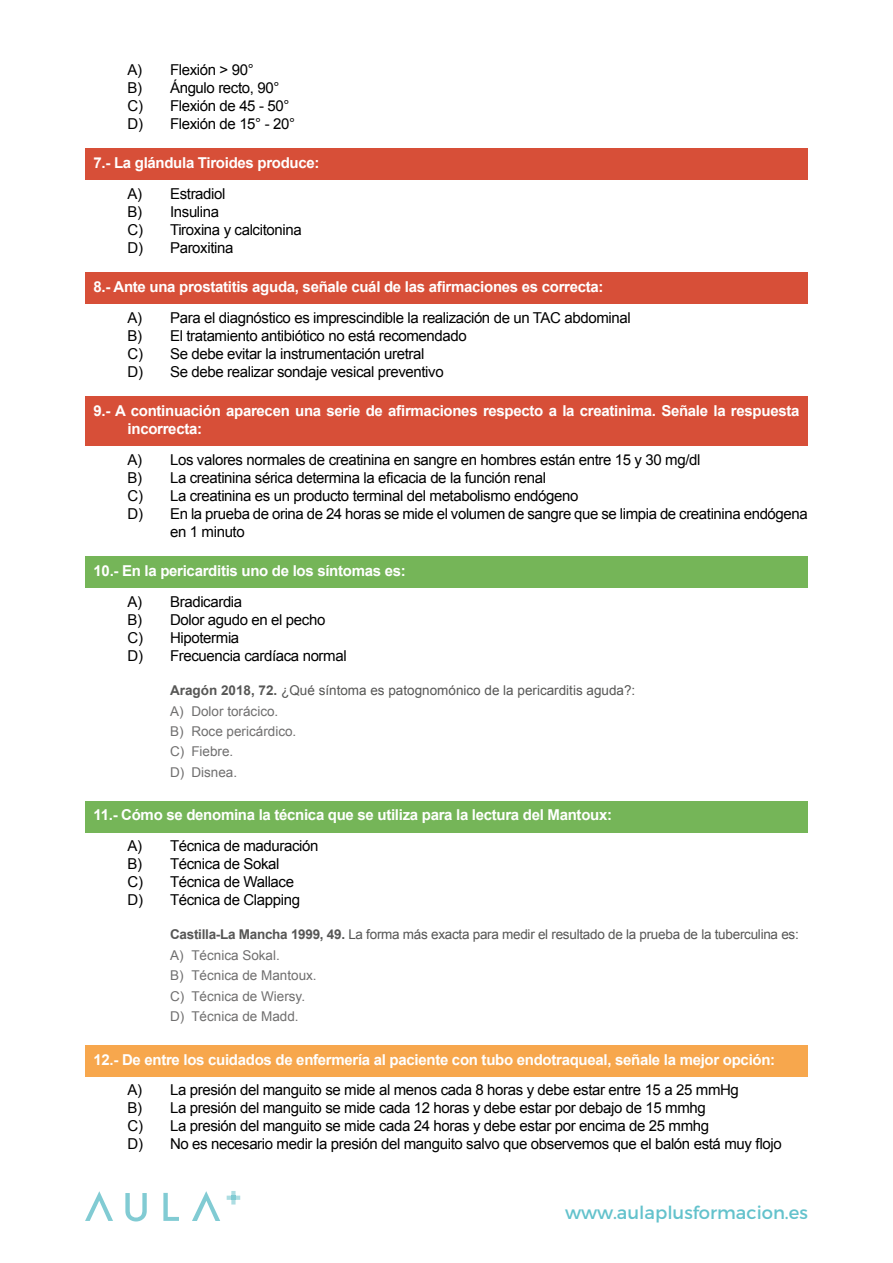
<style>
.page{position:relative;width:893px;height:1263px;background:#fff}
.page>*{position:absolute;margin:0;border:0;box-sizing:border-box;transform-origin:0 0}
.t1{font:18px "Trueno Rg";color:#63c2cc}
.t2{font:15px/18px "Arial";letter-spacing:-.025em;color:#000}
.t3{font:700 15px/18px "Arial";letter-spacing:-.02em;color:#fff}
.t4{font:13.5px/20.4px "Arial";letter-spacing:-.02em;color:#706f6f}
.t5{font:13.5px/20.4px "Arial";color:#706f6f}
.s1{font-weight:700;color:#575756}
.s2{color:#575756}
</style>
<div class="page">
<svg style="left:125px;top:1193px;width:22px;height:28px"></svg>
<svg style="left:163px;top:1193px;width:16px;height:28px"></svg>
<svg style="left:85px;top:1191px;width:28px;height:30px"></svg>
<svg style="left:192px;top:1191px;width:28px;height:30px"></svg>
<svg style="left:227px;top:1191px;width:13px;height:13px"></svg>
<div style="left:85px;top:149px;width:723px;height:31px;background:#d74f38"></div>
<div style="left:85px;top:273px;width:723px;height:31px;background:#d74f38"></div>
<div style="left:85px;top:397px;width:723px;height:49px;background:#d74f38"></div>
<div style="left:85px;top:557px;width:723px;height:31px;background:#75b558"></div>
<div style="left:85px;top:801px;width:723px;height:31px;background:#75b558"></div>
<div style="left:85px;top:1045px;width:723px;height:31px;background:#f7a74d"></div>
<p class="t2" style="left:128px;top:61px;width:169px">A) Flexión &gt; 90°<br>B) Ángulo recto, 90°<br>C) Flexión de 45 - 50°<br>D) Flexión de 15° - 20°</p>
<p class="t3" style="left:94px;top:154px;width:228px">7.- La glándula Tiroides produce:</p>
<p class="t2" style="left:128px;top:185px;width:176px">A) Estradiol<br>B) Insulina<br>C) Tiroxina y calcitonina<br>D) Paroxitina</p>
<p class="t3" style="left:94px;top:278px;width:511px">8.- Ante una prostatitis aguda, señale cuál de las afirmaciones es correcta:</p>
<p class="t2" style="left:128px;top:309px;width:505px">A) Para el diagnóstico es imprescindible la realización de un TAC abdominal B) El tratamiento antibiótico no está recomendado<br>C) Se debe evitar la instrumentación uretral<br>D) Se debe realizar sondaje vesical preventivo</p>
<p class="t3" style="left:128px;top:402px;width:673px;text-indent:-34px">9.- A continuación aparecen una serie de afirmaciones respecto a la creatinima. Señale la respuesta incorrecta:</p>
<p class="t2" style="left:128px;top:451px;width:574px">A) Los valores normales de creatinina en sangre en hombres están entre 15 y 30 mg/dl</p>
<p class="t2" style="left:128px;top:469px;width:420px">B) La creatinina sérica determina la eficacia de la función renal</p>
<p class="t2" style="left:128px;top:487px;width:452px">C) La creatinina es un producto terminal del metabolismo endógeno</p>
<p class="t2" style="left:128px;top:505px;width:682px">D) En la prueba de orina de 24 horas se mide el volumen de sangre que se limpia de creatinina endógena</p>
<p class="t2" style="left:170px;top:523px;width:76px">en 1 minuto</p>
<p class="t3" style="left:94px;top:562px;width:314px">10.- En la pericarditis uno de los síntomas es:</p>
<p class="t2" style="left:128px;top:593px;width:221px">A) Bradicardia<br>B) Dolor agudo en el pecho<br>C) Hipotermia<br>D) Frecuencia cardíaca normal</p>
<p class="t5" style="left:170px;top:680px;width:467px"><span class="s1">Aragón 2018, 72.</span> <span class="s2">¿Qué síntoma es patognomónico de la pericarditis aguda?:<br></span>A) Dolor torácico.<br>B) Roce pericárdico.<br>C) Fiebre.<br>D) Disnea.</p>
<p class="t3" style="left:94px;top:807px;width:520px">11.- Cómo se denomina la técnica que se utiliza para la lectura del Mantoux:</p>
<p class="t2" style="left:128px;top:837px;width:192px">A) Técnica de maduración<br>B) Técnica de Sokal<br>C) Técnica de Wallace<br>D) Técnica de Clapping</p>
<p class="t4" style="left:170px;top:924px;width:630px"><span class="s1">Castilla-La Mancha 1999, 49.</span> <span class="s2">La forma más exacta para medir el resultado de la prueba de la tuberculina es:<br></span>A) Técnica Sokal.<br>B) Técnica de Mantoux.<br>C) Técnica de Wiersy.<br>D) Técnica de Madd.</p>
<p class="t3" style="left:94px;top:1051px;width:683px">12.- De entre los cuidados de enfermería al paciente con tubo endotraqueal, señale la mejor opción:</p>
<p class="t2" style="left:128px;top:1081px;width:656px">A) La presión del manguito se mide al menos cada 8 horas y debe estar entre 15 a 25 mmHg<br>B) La presión del manguito se mide cada 12 horas y debe estar por debajo de 15 mmhg<br>C) La presión del manguito se mide cada 24 horas y debe estar por encima de 25 mmhg<br>D) No es necesario medir la presión del manguito salvo que observemos que el balón está muy flojo</p>
<p class="t1" style="left:565px;top:1201px;width:244px">www.aulaplusformacion.es</p>
</div>
